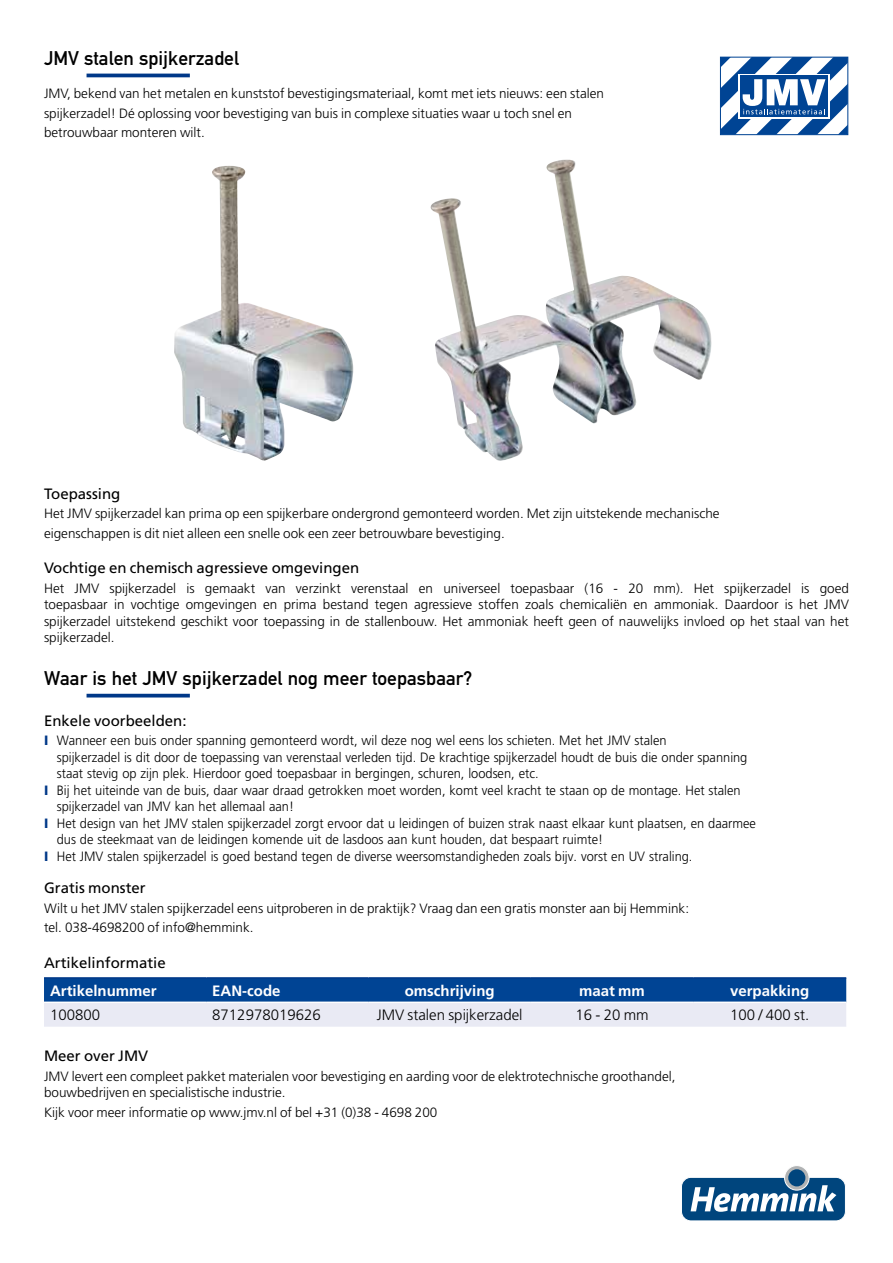
<style>
.page{position:relative;width:893px;height:1263px;background:#fff}
.page>*{position:absolute;margin:0;border:0;box-sizing:border-box;transform-origin:0 0}
.t1{font:19.5px "DIN Mittelschrift";color:#000}
.t2{font:15px "Frutiger";color:#000}
.t3{font:300 15px "Frutiger";color:#000}
.t4{font:700 15px "Frutiger";color:#fff}
.t5{font:300 13.5px/19.5px "Frutiger";color:#000}
.t6{font:300 13.5px "Frutiger";color:#000;scale:.95 1}
.s1{font-weight:900;color:#003888}
</style>
<div class="page">
<hr style="left:87px;top:74px;width:103px;height:3px;background:#003888">
<hr style="left:87px;top:694px;width:103px;height:3px;background:#003888">
<svg style="left:44px;top:979px;width:802px;height:48px;background:#799ac6"></svg>
<hr style="left:44px;top:977px;width:162px;height:2px;background:#003888">
<hr style="left:206px;top:977px;width:163px;height:2px;background:#003888">
<hr style="left:369px;top:977px;width:162px;height:2px;background:#003888">
<hr style="left:531px;top:977px;width:162px;height:2px;background:#003888">
<hr style="left:693px;top:977px;width:153px;height:2px;background:#003888">
<hr style="left:44px;top:1001px;width:162px;height:2px;background:#fff">
<hr style="left:206px;top:1001px;width:163px;height:2px;background:#fff">
<hr style="left:369px;top:1001px;width:162px;height:2px;background:#fff">
<hr style="left:531px;top:1001px;width:162px;height:2px;background:#fff">
<hr style="left:693px;top:1001px;width:153px;height:2px;background:#fff">
<svg style="left:720px;top:57px;width:128px;height:78px"></svg>
<img style="left:430px;top:160px;width:282px;height:301px">
<div style="left:681px;top:1177px;width:164px;height:44px;background:#00457d;border-radius:10px"></div>
<div style="left:681px;top:1177px;width:165px;height:44px;border:1px solid #fff;border-radius:10px"></div>
<svg style="left:691px;top:1185px;width:145px;height:27px"></svg>
<svg style="left:785px;top:1165px;width:24px;height:25px"></svg>
<div style="left:784px;top:1165px;width:26px;height:25px;border:1px solid #fff;border-radius:50%"></div>
<div style="left:788px;top:1169px;width:17px;height:17px;background:#00457d;border-radius:50%"></div>
<img style="left:174px;top:166px;width:180px;height:295px">
<h1 class="t1" style="left:44px;top:47px;width:197px">JMV stalen spijkerzadel</h1>
<p class="t5" style="left:44px;top:84px;width:561px">JMV, bekend van het metalen en kunststof bevestigingsmateriaal, komt met iets nieuws: een stalen spijkerzadel! Dé oplossing voor bevestiging van buis in complexe situaties waar u toch snel en betrouwbaar monteren wilt.</p>
<p class="t2" style="left:44px;top:485px;width:78px">Toepassing</p>
<p class="t5" style="left:44px;top:504px;width:677px">Het JMV spijkerzadel kan prima op een spijkerbare ondergrond gemonteerd worden. Met zijn uitstekende mechanische eigenschappen is dit niet alleen een snelle ook een zeer betrouwbare bevestiging.</p>
<p class="t2" style="left:44px;top:559px;width:317px">Vochtige en chemisch agressieve omgevingen</p>
<p class="t5" style="left:44px;top:580px;width:806px;line-height:16.5px;text-align:justify">Het JMV spijkerzadel is gemaakt van verzinkt verenstaal en universeel toepasbaar (16 - 20 mm). Het spijkerzadel is goed toepasbaar in vochtige omgevingen en prima bestand tegen agressieve stoffen zoals chemicaliën en ammoniak. Daardoor is het JMV spijkerzadel uitstekend geschikt voor toepassing in de stallenbouw. Het ammoniak heeft geen of nauwelijks invloed op het staal van het spijkerzadel.</p>
<h1 class="t1" style="left:44px;top:667px;width:430px">Waar is het JMV spijkerzadel nog meer toepasbaar?</h1>
<p class="t2" style="left:44px;top:712px;width:144px">Enkele voorbeelden:</p>
<p class="t6" style="left:44px;top:733px;width:657px"><span class="s1">I</span> Wanneer een buis onder spanning gemonteerd wordt, wil deze nog wel eens los schieten. Met het JMV stalen</p>
<p class="t6" style="left:57px;top:749px;width:728px">spijkerzadel is dit door de toepassing van verenstaal verleden tijd. De krachtige spijkerzadel houdt de buis die onder spanning</p>
<p class="t6" style="left:57px;top:766px;width:509px">staat stevig op zijn plek. Hierdoor goed toepasbaar in bergingen, schuren, loodsen, etc.</p>
<p class="t6" style="left:44px;top:782px;width:735px"><span class="s1">I</span> Bij het uiteinde van de buis, daar waar draad getrokken moet worden, komt veel kracht te staan op de montage. Het stalen</p>
<p class="t6" style="left:57px;top:799px;width:251px">spijkerzadel van JMV kan het allemaal aan!</p>
<p class="t6" style="left:44px;top:815px;width:751px"><span class="s1">I</span> Het design van het JMV stalen spijkerzadel zorgt ervoor dat u leidingen of buizen strak naast elkaar kunt plaatsen, en daarmee</p>
<p class="t6" style="left:57px;top:832px;width:577px">dus de steekmaat van de leidingen komende uit de lasdoos aan kunt houden, dat bespaart ruimte!</p>
<p class="t6" style="left:44px;top:848px;width:684px"><span class="s1">I</span> Het JMV stalen spijkerzadel is goed bestand tegen de diverse weersomstandigheden zoals bijv. vorst en UV straling.</p>
<p class="t2" style="left:44px;top:879px;width:103px">Gratis monster</p>
<p class="t5" style="left:44px;top:899px;width:647px">Wilt u het JMV stalen spijkerzadel eens uitproberen in de praktijk? Vraag dan een gratis monster aan bij Hemmink: tel. 038-4698200 of info@hemmink.</p>
<p class="t2" style="left:44px;top:954px;width:123px">Artikelinformatie</p>
<p class="t4" style="left:50px;top:982px;width:108px">Artikelnummer</p>
<p class="t4" style="left:212px;top:982px;width:70px">EAN-code</p>
<p class="t4" style="left:405px;top:982px;width:91px">omschrijving</p>
<p class="t4" style="left:579px;top:982px;width:67px">maat mm</p>
<p class="t4" style="left:730px;top:982px;width:81px">verpakking</p>
<p class="t3" style="left:50px;top:1006px;width:52px">100800</p>
<p class="t3" style="left:212px;top:1006px;width:110px">8712978019626</p>
<p class="t3" style="left:377px;top:1006px;width:147px">JMV stalen spijkerzadel</p>
<p class="t3" style="left:575px;top:1006px;width:75px">16 - 20 mm</p>
<p class="t3" style="left:730px;top:1006px;width:81px">100 / 400 st.</p>
<p class="t2" style="left:44px;top:1047px;width:106px">Meer over JMV</p>
<p class="t5" style="left:44px;top:1068px;width:633px;line-height:16.5px">JMV levert een compleet pakket materialen voor bevestiging en aarding voor de elektrotechnische groothandel, bouwbedrijven en specialistische industrie.</p>
<p class="t5" style="left:44px;top:1102px;width:395px">Kijk voor meer informatie op www.jmv.nl of bel +31 (0)38 - 4698 200</p>
</div>
